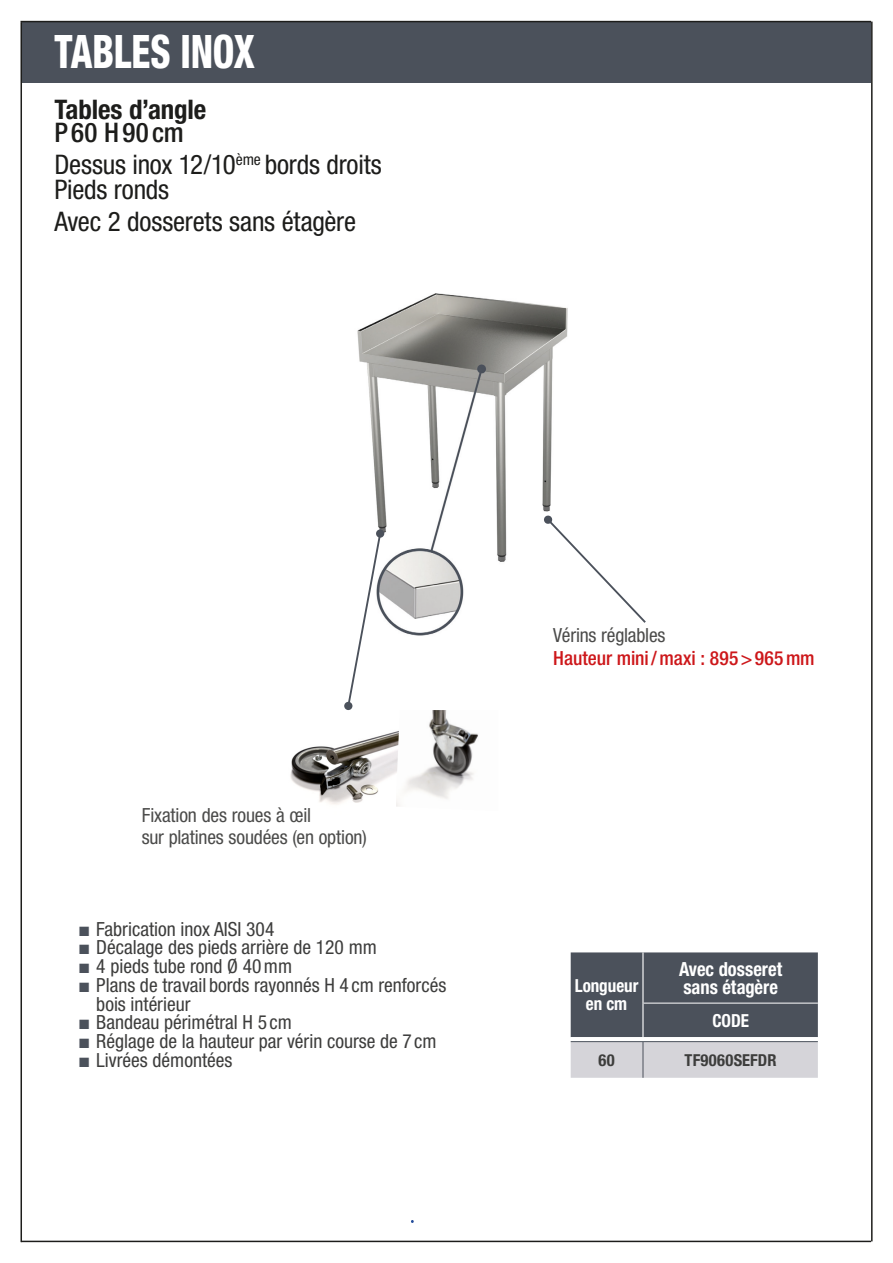
<style>
.page{position:relative;width:893px;height:1263px;background:#fff}
.page>*{position:absolute;margin:0;border:0;box-sizing:border-box;transform-origin:0 0}
.Titre_chapitre__maît{font:800 condensed 46.2px "Helvetica Neue LT Std";letter-spacing:-.01em;color:#fff;scale:.82 1}
.Titre_produit_24pt{font:condensed 27px/25.5px "Helvetica Neue LT Std";letter-spacing:-.005em;color:#1d1d1b}
.Titre_produit_24pt-2{font:700 condensed 27px/22.5px "Helvetica Neue LT Std";letter-spacing:-.005em;color:#1d1d1b}
.t1{font:condensed 19.5px/18.8px "Helvetica Neue LT Std";color:#3d3d3c}
.Caractérisitiques_pr{font:condensed 19.5px/22.5px "Helvetica Neue LT Std";letter-spacing:-.005em;color:#4b4b4a}
.Caractérisitiques_pr-2{font:500 condensed 19.5px/22.5px "Helvetica Neue LT Std";color:#cd171a}
.Tableau_entête_12pt{font:700 condensed 19.5px "Helvetica Neue LT Std";color:#fff;scale:.95 1}
.Tableau_entête_12pt-2{font:700 condensed 18px/18px "Helvetica Neue LT Std";color:#fff;text-align:center;scale:.95 1}
.Tableau_standard_11p{font:700 condensed 16.5px "Helvetica Neue LT Std";letter-spacing:.015em;color:#3d3d3c}
.s1{font-weight:500}
.s2{color:#4b515b}
.s3{font-weight:400;color:#4b4b4a}
</style>
<div class="page">
<img style="left:357px;top:293px;width:211px;height:343px">
<div style="left:21px;top:22px;width:850px;height:61px;background:#4b515b"></div>
<hr style="left:21px;top:22px;width:1px;height:1220px;background:#1d1d1b">
<hr style="left:871px;top:22px;width:2px;height:1219px;background:#1d1d1b">
<hr style="left:21px;top:1241px;width:850px;height:1px;background:#1d1d1b">
<hr style="left:21px;top:21px;width:850px;height:1px;background:#1d1d1b">
<svg style="left:543px;top:515px;width:103px;height:110px"></svg>
<img style="left:290px;top:731px;width:106px;height:74px">
<img style="left:396px;top:710px;width:82px;height:97px">
<svg style="left:347px;top:531px;width:35px;height:177px"></svg>
<div style="left:344px;top:702px;width:8px;height:8px;background:#4b515b;border-radius:50%"></div>
<div style="left:376px;top:529px;width:8px;height:9px;background:#4b515b;border-radius:50%"></div>
<svg style="left:571px;top:952px;width:247px;height:126px;background:#797d85"></svg>
<hr style="left:642px;top:952px;width:2px;height:51px;background:#fff">
<hr style="left:642px;top:1003px;width:2px;height:34px;background:#fff">
<hr style="left:571px;top:1041px;width:72px;height:1px;background:#4b515b">
<hr style="left:643px;top:1042px;width:1px;height:36px;background:#4b515b">
<hr style="left:643px;top:1041px;width:175px;height:1px;background:#4b515b">
<hr style="left:644px;top:1003px;width:174px;height:1px;background:#fff">
<p class="Titre_chapitre__maît" style="left:54px;top:23px;width:246px">TABLES INOX</p>
<p class="Titre_produit_24pt-2" style="left:54px;top:98px;width:153px">Tables d’angle<br><span class="s1">P60 H90cm</span></p>
<p class="Titre_produit_24pt" style="left:54px;top:151px;width:329px">Dessus inox 12/10<sup>ème</sup> bords droits<br>Pieds ronds</p>
<p class="Titre_produit_24pt" style="left:54px;top:208px;width:303px">Avec 2 dosserets sans étagère</p>
<p class="Caractérisitiques_pr" style="left:142px;top:804px;width:227px">Fixation des roues à œil<br>sur platines soudées (en option)</p>
<p class="t1" style="left:79px;top:919px;width:197px"><span class="s2">■</span> Fabrication inox AISI 304</p>
<p class="t1" style="left:79px;top:938px;width:299px"><span class="s2">■</span> Décalage des pieds arrière de 120 mm</p>
<p class="t1" style="left:79px;top:957px;width:214px"><span class="s2">■</span> 4 pieds tube rond Ø 40mm</p>
<p class="t1" style="left:96px;top:975px;width:351px;text-indent:-17px"><span class="s2">■</span> Plans de travail bords rayonnés H 4 cm renforcés bois intérieur</p>
<p class="t1" style="left:79px;top:1013px;width:214px"><span class="s2">■</span> Bandeau périmétral H 5 cm</p>
<p class="t1" style="left:79px;top:1032px;width:359px"><span class="s2">■</span> Réglage de la hauteur par vérin course de 7 cm</p>
<p class="t1" style="left:79px;top:1050px;width:155px"><span class="s2">■</span> Livrées démontées</p>
<p class="Caractérisitiques_pr-2" style="left:553px;top:624px;width:263px"><span class="s3">Vérins réglables<br></span>Hauteur mini/maxi : 895&gt;965mm</p>
<p class="Tableau_entête_12pt-2" style="left:575px;top:976px;width:69px">Longueur en cm</p>
<p class="Tableau_entête_12pt" style="left:679px;top:957px;width:110px">Avec dosseret</p>
<p class="Tableau_entête_12pt" style="left:683px;top:975px;width:101px">sans étagère</p>
<p class="Tableau_entête_12pt-2" style="left:712px;top:1011px;width:40px">CODE</p>
<p class="Tableau_standard_11p" style="left:599px;top:1050px;width:18px">60</p>
<p class="Tableau_standard_11p" style="left:685px;top:1050px;width:93px">TF9060SEFDR</p>
</div>
